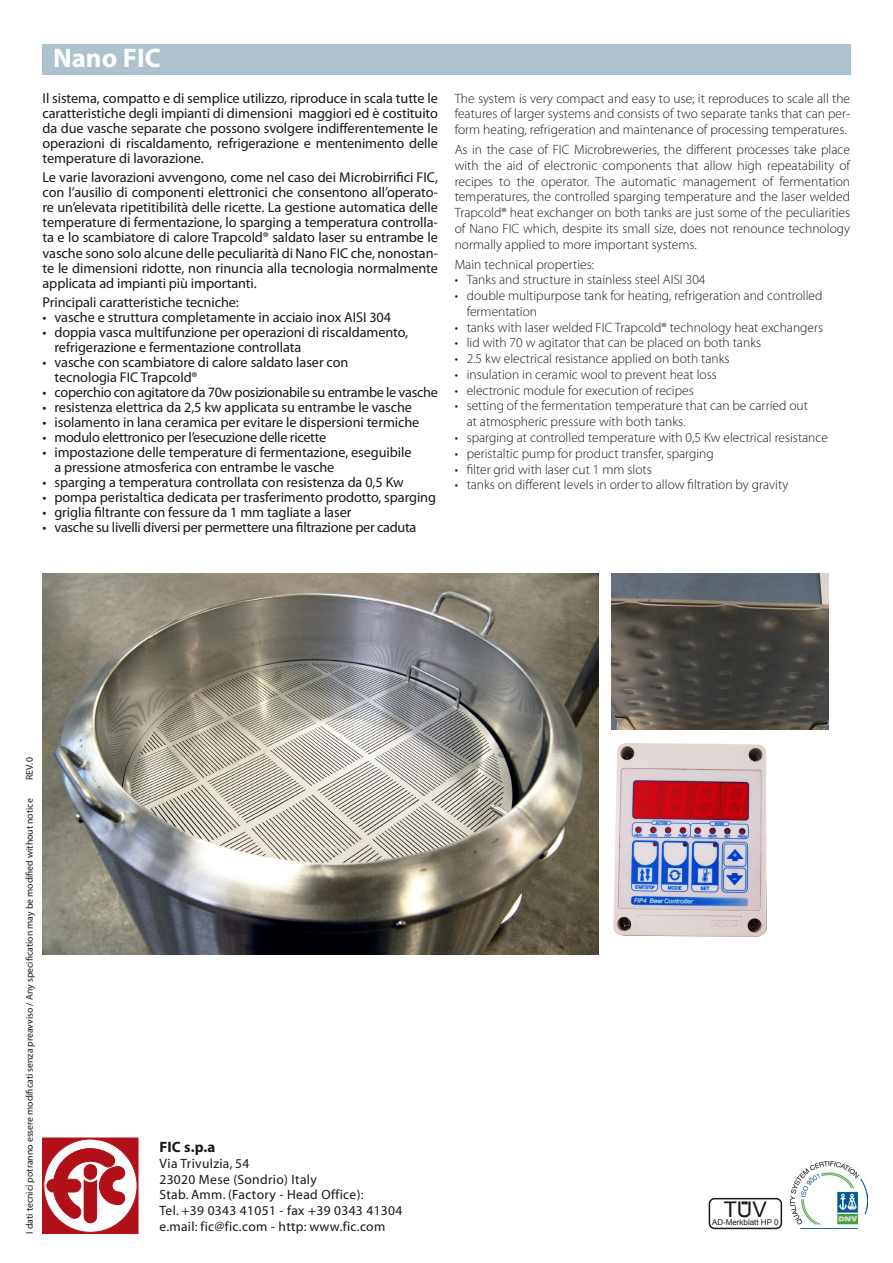
<style>
.page{position:relative;width:893px;height:1263px;background:#fff}
.page>*{position:absolute;margin:0;border:0;box-sizing:border-box;transform-origin:0 0}
.t1{font:700 27px "Myriad";color:#fff}
.t2{font:21.6px "Arial";color:#1a1817}
.t3{font:700 15px "Myriad";color:#1a1817}
.t4{font:14.25px/15px "Myriad Pro";letter-spacing:-.005em;color:#1a1817}
.t5{font:300 13.5px/15.8px "Myriad Pro";color:#1a1817;text-align:justify}
.t6{font:13.5px/15.6px "Myriad";letter-spacing:.025em;color:#1a1817}
.t7{font:9.75px "Myriad";color:#1a1817}
.t8{font:7.95px "Arial";color:#1a1817}
</style>
<div class="page">
<div style="left:43px;top:44px;width:808px;height:30px;background:#acc2cd"></div>
<img style="left:613px;top:743px;width:153px;height:194px">
<img style="left:612px;top:573px;width:217px;height:157px">
<div style="left:709px;top:1198px;width:73px;height:31px;border:2px solid #1a1817;border-radius:5px"></div>
<svg style="left:742px;top:1201px;width:6px;height:3px"></svg>
<div style="left:43px;top:1138px;width:95px;height:95px;background:#b21019"></div>
<div style="left:44px;top:1139px;width:93px;height:93px;background:#fff;border-radius:50%"></div>
<svg style="left:47px;top:1148px;width:78px;height:75px"></svg>
<img style="left:791px;top:1161px;width:76px;height:67px">
<img style="left:43px;top:573px;width:555px;height:381px">
<h1 class="t1" style="left:53px;top:44px;width:109px">Nano FIC</h1>
<p class="t4" style="left:43px;top:91px;width:397px;text-align:justify">Il sistema, compatto e di semplice utilizzo, riproduce in scala tutte le caratteristiche degli impianti di dimensioni maggiori ed è costituito da due vasche separate che possono svolgere indifferentemente le operazioni di riscaldamento, refrigerazione e mentenimento delle temperature di lavorazione.</p>
<p class="t4" style="left:43px;top:170px;width:397px;text-align:justify">Le varie lavorazioni avvengono, come nel caso dei Microbirrifici FIC, con l’ausilio di componenti elettronici che consentono all’operato&shy;re un’elevata ripetitibilità delle ricette. La gestione automatica delle temperature di fermentazione, lo sparging a temperatura controlla&shy;ta e lo scambiatore di calore Trapcold® saldato laser su entrambe le vasche sono solo alcune delle peculiarità di Nano FIC che, nonostan&shy;te le dimensioni ridotte, non rinuncia alla tecnologia normalmente applicata ad impianti più importanti.</p>
<p class="t4" style="left:43px;top:295px;width:198px">Principali caratteristiche tecniche:</p>
<p class="t4" style="left:43px;top:310px;width:350px">• vasche e struttura completamente in acciaio inox AISI 304</p>
<p class="t4" style="left:55px;top:325px;width:355px;text-indent:-12px">• doppia vasca multifunzione per operazioni di riscaldamento, refrigerazione e fermentazione controllata</p>
<p class="t4" style="left:55px;top:355px;width:295px;text-indent:-12px">• vasche con scambiatore di calore saldato laser con tecnologia FIC Trapcold®</p>
<p class="t4" style="left:43px;top:385px;width:397px">• coperchio con agitatore da 70w posizionabile su entrambe le vasche</p>
<p class="t4" style="left:43px;top:400px;width:371px">• resistenza elettrica da 2,5 kw applicata su entrambe le vasche</p>
<p class="t4" style="left:43px;top:415px;width:378px">• isolamento in lana ceramica per evitare le dispersioni termiche</p>
<p class="t4" style="left:43px;top:430px;width:285px">• modulo elettronico per l’esecuzione delle ricette</p>
<p class="t4" style="left:55px;top:445px;width:358px;text-indent:-12px">• impostazione delle temperature di fermentazione, eseguibile a pressione atmosferica con entrambe le vasche</p>
<p class="t4" style="left:43px;top:475px;width:363px">• sparging a temperatura controllata con resistenza da 0,5 Kw</p>
<p class="t4" style="left:43px;top:490px;width:395px">• pompa peristaltica dedicata per trasferimento prodotto, sparging</p>
<p class="t4" style="left:43px;top:505px;width:310px">• griglia filtrante con fessure da 1 mm tagliate a laser</p>
<p class="t4" style="left:43px;top:520px;width:375px">• vasche su livelli diversi per permettere una filtrazione per caduta</p>
<p class="t5" style="left:455px;top:90px;width:397px">The system is very compact and easy to use; it reproduces to scale all the features of larger systems and consists of two separate tanks that can per&shy;form heating, refrigeration and maintenance of processing temperatures.</p>
<p class="t5" style="left:455px;top:142px;width:397px">As in the case of FIC Microbreweries, the different processes take place with the aid of electronic components that allow high repeatability of recipes to the operator. The automatic management of fermentation temperatures, the controlled sparging temperature and the laser welded Trapcold® heat exchanger on both tanks are just some of the peculiarities of Nano FIC which, despite its small size, does not renounce technology normally applied to more important systems.</p>
<p class="t5" style="left:455px;top:257px;width:141px">Main technical properties:</p>
<p class="t5" style="left:455px;top:272px;width:252px">• Tanks and structure in stainless steel AISI 304</p>
<p class="t5" style="left:467px;top:288px;width:357px;text-indent:-12px">• double multipurpose tank for heating, refrigeration and controlled fermentation</p>
<p class="t5" style="left:455px;top:320px;width:370px">• tanks with laser welded FIC Trapcold® technology heat exchangers</p>
<p class="t5" style="left:455px;top:335px;width:308px">• lid with 70 w agitator that can be placed on both tanks</p>
<p class="t5" style="left:455px;top:351px;width:276px">• 2.5 kw electrical resistance applied on both tanks</p>
<p class="t5" style="left:455px;top:367px;width:264px">• insulation in ceramic wool to prevent heat loss</p>
<p class="t5" style="left:455px;top:383px;width:241px">• electronic module for execution of recipes</p>
<p class="t5" style="left:467px;top:398px;width:343px;text-indent:-12px">• setting of the fermentation temperature that can be carried out at atmospheric pressure with both tanks.</p>
<p class="t5" style="left:455px;top:430px;width:375px">• sparging at controlled temperature with 0,5 Kw electrical resistance</p>
<p class="t5" style="left:455px;top:446px;width:261px">• peristaltic pump for product transfer, sparging</p>
<p class="t5" style="left:455px;top:461px;width:199px">• filter grid with laser cut 1 mm slots</p>
<p class="t5" style="left:455px;top:477px;width:335px">• tanks on different levels in order to allow filtration by gravity</p>
<p class="t7" style="left:25px;top:780px;width:25px;rotate:-90deg">REV. 0</p>
<p class="t7" style="left:25px;top:1233px;width:436px;rotate:-90deg">I dati tecnici potranno essere modificati senza preavviso / Any specification may be modified without notice</p>
<p class="t3" style="left:159px;top:1140px;width:57px">FIC s.p.a</p>
<p class="t6" style="left:159px;top:1156px;width:244px">Via Trivulzia, 54<br>23020 Mese (Sondrio) Italy<br>Stab. Amm. (Factory - Head Office):<br>Tel. +39 0343 41051 - fax +39 0343 41304 e.mail: fic@fic.com - http: www.fic.com</p>
<h2 class="t2" style="left:724px;top:1195px;width:45px">TUV</h2>
<p class="t8" style="left:712px;top:1217px;width:68px">AD-Merkblatt HP 0</p>
</div>
